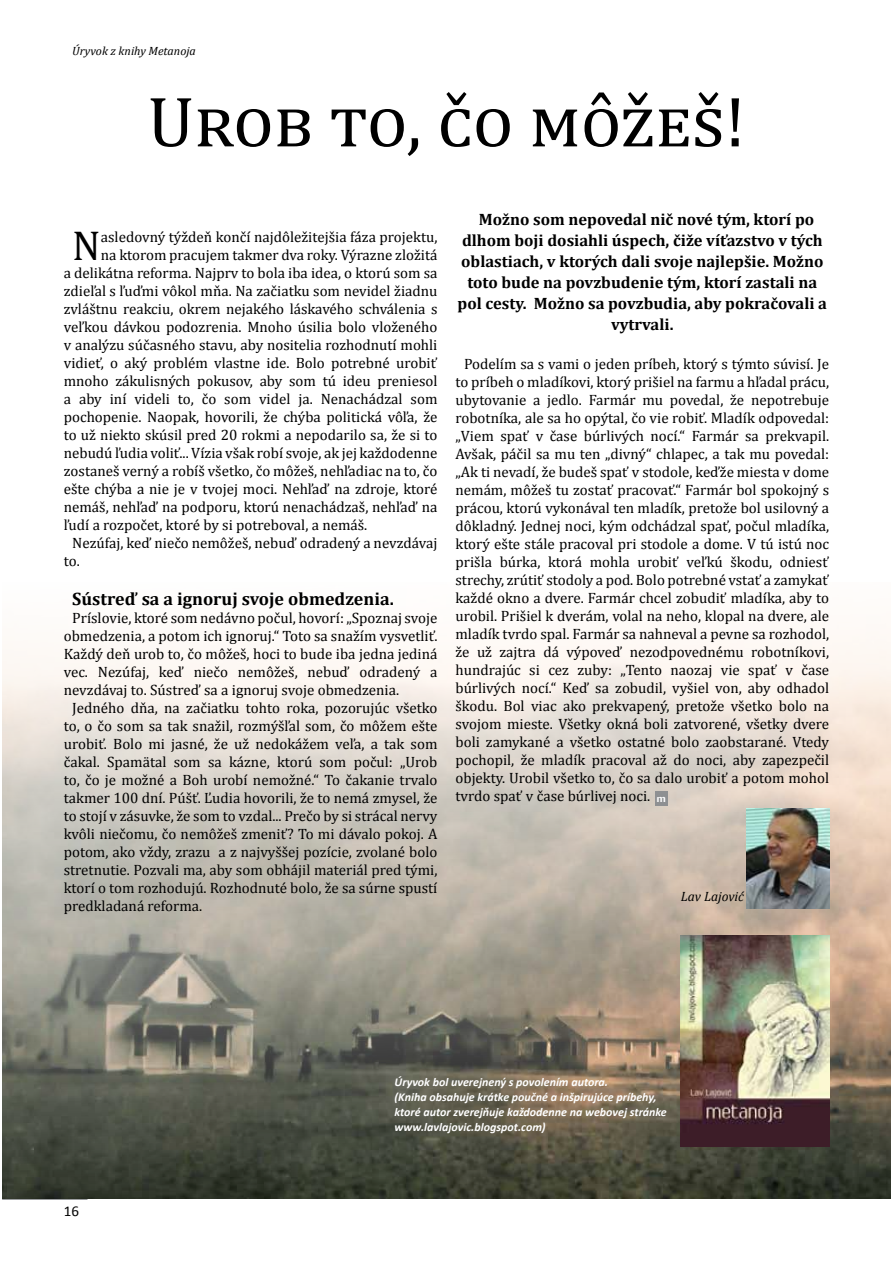
<style>
.page{position:relative;width:893px;height:1263px;background:#fff}
.page>*{position:absolute;margin:0;border:0;box-sizing:border-box;transform-origin:0 0}
.t1{font:72px "Cambria";color:#000}
.t2{font:42px "Cambria";color:#000}
.t3{font:700 18px "Cambria";color:#000}
.t4{font:700 16.5px/21px "Cambria";color:#000;text-align:center}
.t5{font:15px/18px "Cambria";color:#000;text-align:justify}
.t6{font:15px "Calibri";color:#000}
.t7{font:italic 13.5px "Cambria";color:#000}
.t8{font:italic 700 12px/15px "Calibri";color:#fff}
.t9{font:italic 12px "Cambria";color:#000}
.s1{font-family:"Sakkal Majalla";font-weight:700;color:#fff}
</style>
<div class="page">
<hr style="left:2px;top:1198px;width:85px;height:2px;background:#999b9e">
<img style="left:3px;top:635px;width:887px;height:563px">
<img style="left:747px;top:809px;width:82px;height:99px">
<div style="left:655px;top:791px;width:13px;height:15px;background:#8e9092"></div>
<img style="left:681px;top:935px;width:148px;height:211px">
<p class="t9" style="left:72px;top:43px;width:125px">Úryvok z knihy Metanoja</p>
<h1 class="t1" style="left:147px;top:79px;width:599px">Urob to, čo môžeš!</h1>
<h2 class="t2" style="left:72px;top:220px;width:30px">N</h2>
<p class="t5" style="left:101px;top:227px;width:338px">asledovný týždeň končí najdôležitejšia fáza projektu,</p>
<p class="t5" style="left:101px;top:245px;width:338px">na ktorom pracujem takmer dva roky. Výrazne zložitá</p>
<p class="t5" style="left:64px;top:263px;width:375px">a delikátna reforma. Najprv to bola iba idea, o ktorú som sa</p>
<p class="t5" style="left:64px;top:281px;width:375px">zdieľal s ľuďmi vôkol mňa. Na začiatku som nevidel žiadnu</p>
<p class="t5" style="left:64px;top:299px;width:375px">zvláštnu reakciu, okrem nejakého láskavého schválenia s</p>
<p class="t5" style="left:64px;top:317px;width:375px">veľkou dávkou podozrenia. Mnoho úsilia bolo vloženého</p>
<p class="t5" style="left:64px;top:335px;width:375px">v analýzu súčasného stavu, aby nositelia rozhodnutí mohli</p>
<p class="t5" style="left:64px;top:353px;width:375px">vidieť, o aký problém vlastne ide. Bolo potrebné urobiť</p>
<p class="t5" style="left:64px;top:371px;width:375px">mnoho zákulisných pokusov, aby som tú ideu preniesol</p>
<p class="t5" style="left:64px;top:389px;width:375px">a aby iní videli to, čo som videl ja. Nenachádzal som</p>
<p class="t5" style="left:64px;top:407px;width:375px">pochopenie. Naopak, hovorili, že chýba politická vôľa, že</p>
<p class="t5" style="left:64px;top:425px;width:375px">to už niekto skúsil pred 20 rokmi a nepodarilo sa, že si to</p>
<p class="t5" style="left:64px;top:443px;width:375px">nebudú ľudia voliť... Vízia však robí svoje, ak jej každodenne</p>
<p class="t5" style="left:64px;top:461px;width:375px">zostaneš verný a robíš všetko, čo môžeš, nehľadiac na to, čo</p>
<p class="t5" style="left:64px;top:479px;width:375px">ešte chýba a nie je v tvojej moci. Nehľaď na zdroje, ktoré</p>
<p class="t5" style="left:64px;top:497px;width:375px">nemáš, nehľaď na podporu, ktorú nenachádzaš, nehľaď na</p>
<p class="t5" style="left:64px;top:515px;width:305px">ľudí a rozpočet, ktoré by si potreboval, a nemáš.</p>
<p class="t5" style="left:72px;top:533px;width:367px">Nezúfaj, keď niečo nemôžeš, nebuď odradený a nevzdávaj</p>
<p class="t5" style="left:64px;top:551px;width:17px">to.</p>
<p class="t3" style="left:72px;top:586px;width:323px">Sústreď sa a ignoruj svoje obmedzenia.</p>
<p class="t5" style="left:72px;top:609px;width:367px">Príslovie, ktoré som nedávno počul, hovorí: „Spoznaj svoje</p>
<p class="t5" style="left:64px;top:627px;width:375px">obmedzenia, a potom ich ignoruj.“ Toto sa snažím vysvetliť.</p>
<p class="t5" style="left:64px;top:645px;width:375px">Každý deň urob to, čo môžeš, hoci to bude iba jedna jediná</p>
<p class="t5" style="left:64px;top:663px;width:375px">vec. Nezúfaj, keď niečo nemôžeš, nebuď odradený a</p>
<p class="t5" style="left:64px;top:681px;width:337px">nevzdávaj to. Sústreď sa a ignoruj svoje obmedzenia.</p>
<p class="t5" style="left:72px;top:699px;width:367px">Jedného dňa, na začiatku tohto roka, pozorujúc všetko</p>
<p class="t5" style="left:64px;top:717px;width:375px">to, o čo som sa tak snažil, rozmýšľal som, čo môžem ešte</p>
<p class="t5" style="left:64px;top:735px;width:375px">urobiť. Bolo mi jasné, že už nedokážem veľa, a tak som</p>
<p class="t5" style="left:64px;top:753px;width:375px">čakal. Spamätal som sa kázne, ktorú som počul: „Urob</p>
<p class="t5" style="left:64px;top:771px;width:375px">to, čo je možné a Boh urobí nemožné.“ To čakanie trvalo</p>
<p class="t5" style="left:64px;top:789px;width:375px">takmer 100 dní. Púšť. Ľudia hovorili, že to nemá zmysel, že</p>
<p class="t5" style="left:64px;top:807px;width:375px">to stojí v zásuvke, že som to vzdal... Prečo by si strácal nervy</p>
<p class="t5" style="left:64px;top:825px;width:375px">kvôli niečomu, čo nemôžeš zmeniť? To mi dávalo pokoj. A</p>
<p class="t5" style="left:64px;top:843px;width:375px">potom, ako vždy, zrazu a z najvyššej pozície, zvolané bolo</p>
<p class="t5" style="left:64px;top:861px;width:375px">stretnutie. Pozvali ma, aby som obhájil materiál pred tými,</p>
<p class="t5" style="left:64px;top:879px;width:375px">ktorí o tom rozhodujú. Rozhodnuté bolo, že sa súrne spustí</p>
<p class="t5" style="left:64px;top:897px;width:140px">predkladaná reforma.</p>
<p class="t4" style="left:458px;top:208px;width:371px">Možno som nepovedal nič nové tým, ktorí po dlhom boji dosiahli úspech, čiže víťazstvo v tých oblastiach, v ktorých dali svoje najlepšie. Možno toto bude na povzbudenie tým, ktorí zastali na pol cesty. Možno sa povzbudia, aby pokračovali a vytrvali.</p>
<p class="t5" style="left:455px;top:355px;width:375px;text-indent:9px">Podelím sa s vami o jeden príbeh, ktorý s týmto súvisí. Je to príbeh o mladíkovi, ktorý prišiel na farmu a hľadal prácu, ubytovanie a jedlo. Farmár mu povedal, že nepotrebuje robotníka, ale sa ho opýtal, čo vie robiť. Mladík odpovedal: „Viem spať v čase búrlivých nocí.“ Farmár sa prekvapil.<br>Avšak, páčil sa mu ten „divný“ chlapec, a tak mu povedal: „Ak ti nevadí, že budeš spať v stodole, keďže miesta v dome nemám, môžeš tu zostať pracovať.“ Farmár bol spokojný s prácou, ktorú vykonával ten mladík, pretože bol usilovný a dôkladný. Jednej noci, kým odchádzal spať, počul mladíka, ktorý ešte stále pracoval pri stodole a dome. V tú istú noc prišla búrka, ktorá mohla urobiť veľkú škodu, odniesť strechy, zrútiť stodoly a pod. Bolo potrebné vstať a zamykať každé okno a dvere. Farmár chcel zobudiť mladíka, aby to urobil. Prišiel k dverám, volal na neho, klopal na dvere, ale mladík tvrdo spal. Farmár sa nahneval a pevne sa rozhodol, že už zajtra dá výpoveď nezodpovednému robotníkovi, hundrajúc si cez zuby: „Tento naozaj vie spať v čase búrlivých nocí.“ Keď sa zobudil, vyšiel von, aby odhadol škodu. Bol viac ako prekvapený, pretože všetko bolo na svojom mieste. Všetky okná boli zatvorené, všetky dvere boli zamykané a všetko ostatné bolo zaobstarané. Vtedy pochopil, že mladík pracoval až do noci, aby zapezpečil objekty. Urobil všetko to, čo sa dalo urobiť a potom mohol tvrdo spať v čase búrlivej noci. <span class="s1">m</span></p>
<p class="t7" style="left:681px;top:887px;width:65px">Lav Lajović</p>
<p class="t6" style="left:64px;top:1201px;width:17px">16</p>
<p class="t8" style="left:395px;top:1075px;width:274px">Úryvok bol uverejnený s povolením autora.<br>(Kniha obsahuje krátke poučné a inšpirujúce príbehy, ktoré autor zverejňuje každodenne na webovej stránke www.lavlajovic.blogspot.com)</p>
</div>
